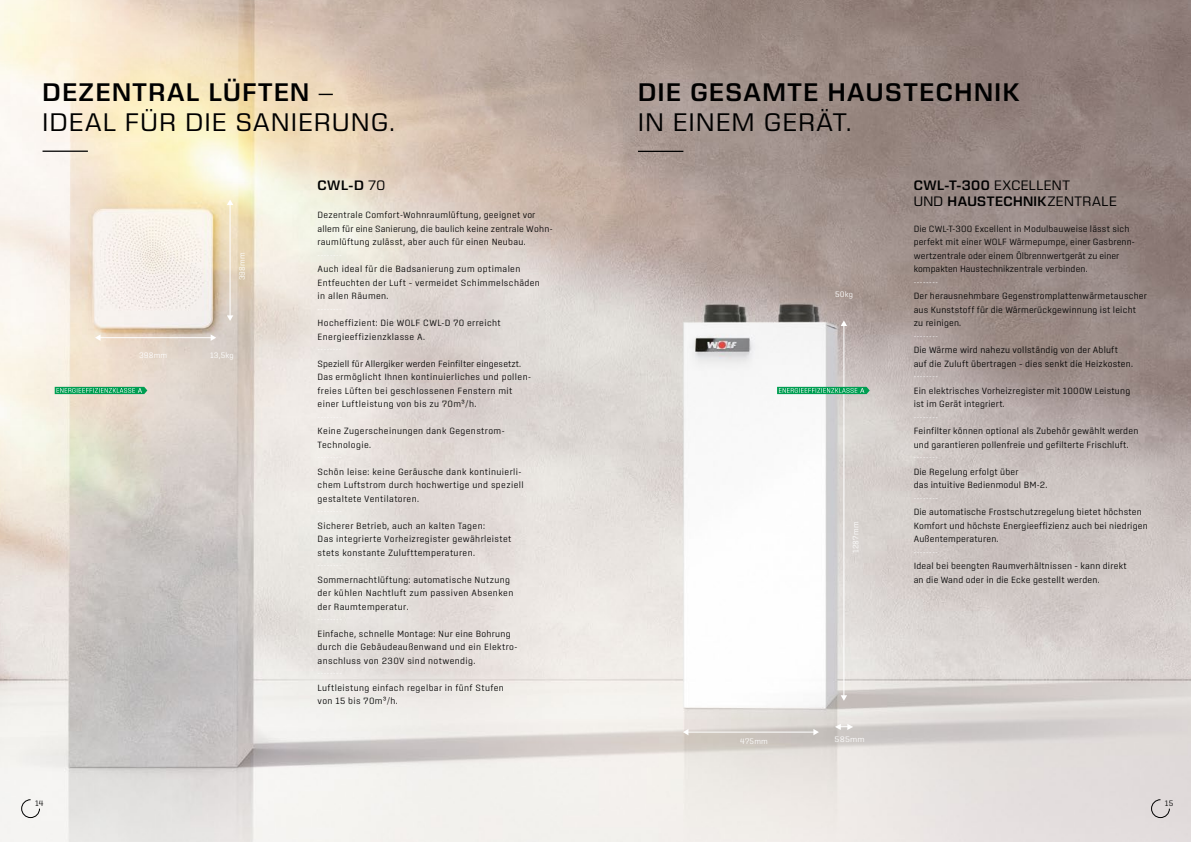
<style>
.page{position:relative;width:1191px;height:842px;background:#fff}
.page>*{position:absolute;margin:0;border:0;box-sizing:border-box;transform-origin:0 0}
.t1{font:26px/30px "Eurostile Next LT Pro";letter-spacing:.06em;color:#000}
.t2{font:600 26px "Eurostile Next LT Pro";letter-spacing:.06em;color:#000}
.t3{font:600 14px/16px "Eurostile Next LT Pro";letter-spacing:.025em;color:#000}
.t4{font:300 9.2px/13.5px "Center";letter-spacing:.03em;color:#000}
.t5{font:300 8px "Center";letter-spacing:.02em;color:#fff}
.t6{font:300 8px "Center";letter-spacing:.02em;color:#fff;scale:1.08 1}
.t7{font:300 8px "Center";color:#000}
.s1{font-weight:600}
.s2{font-weight:400}
</style>
<div class="page">
<img style="left:0;top:0;width:1191px;height:842px">
<svg style="left:55px;top:387px;width:92px;height:7px"></svg>
<hr style="left:230px;top:202px;width:1px;height:116px;background:#fff">
<svg style="left:227px;top:315px;width:6px;height:6px"></svg>
<svg style="left:227px;top:199px;width:6px;height:6px"></svg>
<hr style="left:98px;top:337px;width:115px;height:1px;background:#fff">
<svg style="left:95px;top:334px;width:6px;height:7px"></svg>
<svg style="left:211px;top:334px;width:5px;height:7px"></svg>
<hr style="left:843px;top:323px;width:1px;height:375px;background:#fff">
<svg style="left:840px;top:695px;width:7px;height:6px"></svg>
<svg style="left:840px;top:320px;width:7px;height:6px"></svg>
<hr style="left:685px;top:732px;width:131px;height:1px;background:#fff">
<svg style="left:683px;top:729px;width:5px;height:6px"></svg>
<svg style="left:813px;top:729px;width:6px;height:6px"></svg>
<svg style="left:835px;top:724px;width:18px;height:6px"></svg>
<svg style="left:777px;top:387px;width:92px;height:7px"></svg>
<hr style="left:43px;top:151px;width:45px;height:1px;background:#000">
<hr style="left:638px;top:151px;width:45px;height:1px;background:#000">
<svg style="left:1151px;top:799px;width:18px;height:19px"></svg>
<svg style="left:21px;top:799px;width:19px;height:19px"></svg>
<h1 class="t1" style="left:43px;top:77px;width:354px"><span class="s1">DEZENTRAL LÜFTEN</span> –<br>IDEAL FÜR DIE SANIERUNG.</h1>
<h1 class="t2" style="left:638px;top:78px;width:383px">DIE GESAMTE HAUSTECHNIK</h1>
<h1 class="t1" style="left:638px;top:107px;width:215px">IN EINEM GERÄT.</h1>
<p class="t5" style="left:237px;top:280px;width:30px;rotate:-90deg">398mm</p>
<p class="t5" style="left:139px;top:350px;width:30px">398mm</p>
<p class="t5" style="left:210px;top:350px;width:25px">13,5kg</p>
<h2 class="t3" style="left:317px;top:177px;width:69px">CWL-D <span class="s2">70</span></h2>
<p class="t4" style="left:317px;top:208px;width:237px">Dezentrale Comfort-Wohnraumlüftung, geeignet vor allem für eine Sanierung, die baulich keine zentrale Wohn&shy;raumlüftung zulässt, aber auch für einen Neubau.</p>
<p class="t4" style="left:317px;top:262px;width:224px">Auch ideal für die Badsanierung zum optimalen<br>Entfeuchten der Luft – vermeidet Schimmelschäden in allen Räumen.</p>
<p class="t4" style="left:317px;top:316px;width:185px">Hocheffizient: Die WOLF CWL-D 70 erreicht<br>Energieeffizienzklasse A.</p>
<p class="t4" style="left:317px;top:357px;width:215px">Speziell für Allergiker werden Feinfilter eingesetzt.<br>Das ermöglicht Ihnen kontinuierliches und pollen&shy;freies Lüften bei geschlossenen Fenstern mit einer Luftleistung von bis zu 70m³/h.</p>
<p class="t4" style="left:317px;top:424px;width:188px">Keine Zugerscheinungen dank Gegenstrom-<br>Technologie.</p>
<p class="t4" style="left:317px;top:465px;width:208px">Schön leise: keine Geräusche dank kontinuierli&shy;chem Luftstrom durch hochwertige und speziell gestaltete Ventilatoren.</p>
<p class="t4" style="left:317px;top:519px;width:195px">Sicherer Betrieb, auch an kalten Tagen:<br>Das integrierte Vorheizregister gewährleistet stets konstante Zulufttemperaturen.</p>
<p class="t4" style="left:317px;top:573px;width:197px">Sommernachtlüftung: automatische Nutzung der kühlen Nachtluft zum passiven Absenken der Raumtemperatur.</p>
<p class="t4" style="left:317px;top:627px;width:201px">Einfache, schnelle Montage: Nur eine Bohrung durch die Gebäudeaußenwand und ein Elektro&shy;anschluss von 230V sind notwendig.</p>
<p class="t4" style="left:317px;top:681px;width:188px">Luftleistung einfach regelbar in fü nf Stufen von 15 bis 70m³/h.</p>
<p class="t5" style="left:740px;top:737px;width:29px">475mm</p>
<p class="t5" style="left:835px;top:289px;width:20px">50kg</p>
<p class="t5" style="left:851px;top:553px;width:33px;rotate:-90deg">1287mm</p>
<h2 class="t3" style="left:913px;top:177px;width:204px">CWL-T-300 <span class="s2">EXCELLENT<br>UND</span> HAUSTECHNIK<span class="s2">ZENTRALE</span></h2>
<p class="t4" style="left:913px;top:222px;width:223px">Die CWL-T-300 Excellent in Modulbauweise lässt sich perfekt mit einer WOLF Wärmepumpe, einer Gasbrenn&shy;wertzentrale oder einem Ölbrennwertgerät zu einer kompakten Haustechnikzentrale verbinden.</p>
<p class="t5" style="left:913px;top:277px;width:26px">--------</p>
<p class="t4" style="left:913px;top:289px;width:235px">Der herausnehmbare Gegenstromplattenwärmetauscher aus Kunststoff für die Wärmerückgewinnung ist leicht zu reinigen.</p>
<p class="t5" style="left:913px;top:331px;width:26px">--------</p>
<p class="t4" style="left:913px;top:343px;width:221px">Die Wärme wird nahezu vollständig von der Abluft auf die Zuluft übertragen – dies senkt die Heizkosten.</p>
<p class="t5" style="left:913px;top:372px;width:26px">--------</p>
<p class="t4" style="left:913px;top:384px;width:218px">Ein elektrisches Vorheizregister mit 1000W Leistung ist im Gerät integriert.</p>
<p class="t5" style="left:913px;top:412px;width:26px">--------</p>
<p class="t4" style="left:913px;top:424px;width:226px">Feinfilter können optional als Zubehör gewählt werden und garantieren pollenfreie und gefilterte Frischluft.</p>
<p class="t5" style="left:913px;top:453px;width:26px">--------</p>
<p class="t4" style="left:913px;top:465px;width:135px">Die Regelung erfolgt über<br>das intuitive Bedienmodul BM-2.</p>
<p class="t5" style="left:913px;top:493px;width:26px">--------</p>
<p class="t4" style="left:913px;top:505px;width:236px">Die automatische Frostschutzregelung bietet höchsten<br>Komfort und höchste Energieeffizienz auch bei niedrigen<br>Außentemperaturen.</p>
<p class="t5" style="left:913px;top:547px;width:26px">--------</p>
<p class="t4" style="left:913px;top:559px;width:214px">Ideal bei beengten Raumverhältnissen – kann direkt an die Wand oder in die Ecke gestellt werden.</p>
<p class="t6" style="left:834px;top:734px;width:30px">585mm</p>
<p class="t7" style="left:35px;top:798px;width:10px">14</p>
<p class="t7" style="left:1164px;top:798px;width:10px">15</p>
</div>
